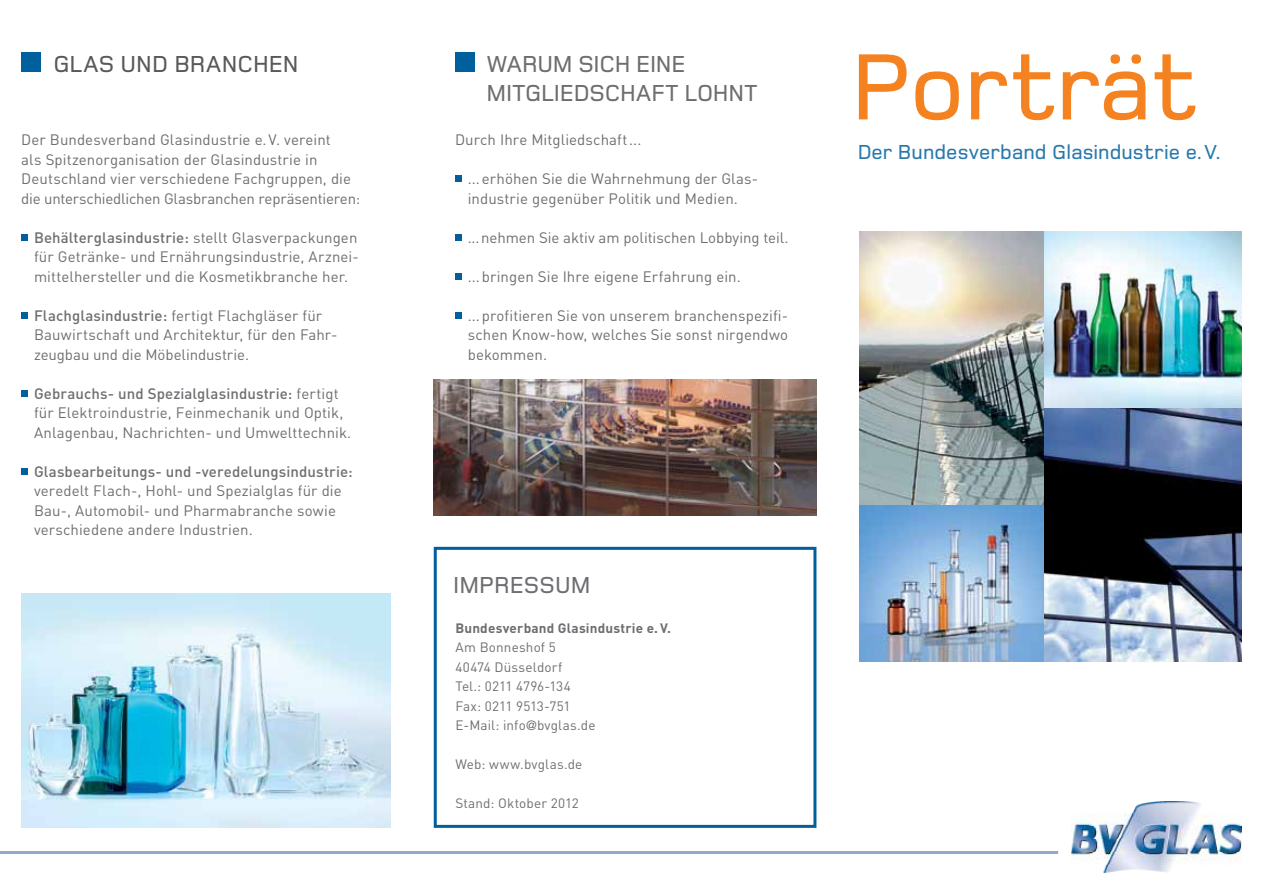
<style>
.page{position:relative;width:1263px;height:893px;background:#fff}
.page>*{position:absolute;margin:0;border:0;box-sizing:border-box;transform-origin:0 0}
.t1{font:500 97.5px "Foundry Monoline";color:#f58220}
.t2{font:500 24px/28.8px "Foundry Monoline";letter-spacing:-.005em;color:#6d6e71}
.t3{font:500 24px "Foundry Monoline";color:#58595b}
.t4{font:500 21px "Foundry Monoline";letter-spacing:.005em;color:#00609e}
.t5{font:15px/19.5px "DIN";letter-spacing:.005em;color:#6d6e71}
.t6{font:500 15px "DIN";letter-spacing:.01em;color:#6d6e71}
.t7{font:13.5px/19.5px "DIN";letter-spacing:.01em;color:#6d6e71}
.t8{font:700 13.5px "DIN";letter-spacing:.015em;color:#6d6e71}
.s1{font-weight:500}
.s2{font-family:"Frutiger";font-weight:300}
</style>
<div class="page">
<img style="left:1072px;top:801px;width:169px;height:72px">
<img style="left:859px;top:232px;width:383px;height:429px">
<img style="left:22px;top:594px;width:369px;height:234px">
<img style="left:434px;top:379px;width:382px;height:137px">
<hr style="left:0;top:851px;width:1058px;height:3px;background:#90aace">
<div style="left:21px;top:52px;width:20px;height:20px;background:#00609e"></div>
<div style="left:21px;top:234px;width:7px;height:7px;background:#00609e"></div>
<div style="left:21px;top:312px;width:7px;height:7px;background:#00609e"></div>
<div style="left:21px;top:390px;width:7px;height:7px;background:#00609e"></div>
<div style="left:21px;top:468px;width:7px;height:7px;background:#00609e"></div>
<div style="left:455px;top:52px;width:19px;height:20px;background:#00609e"></div>
<svg style="left:455px;top:176px;width:6px;height:6px"></svg>
<div style="left:455px;top:312px;width:6px;height:7px;background:#00609e"></div>
<div style="left:455px;top:273px;width:6px;height:7px;background:#00609e"></div>
<div style="left:455px;top:234px;width:6px;height:7px;background:#00609e"></div>
<div style="left:434px;top:547px;width:382px;height:281px;border:3px solid #00609e"></div>
<h2 class="t3" style="left:53px;top:51px;width:247px">GLAS UND BRANCHEN</h2>
<p class="t5" style="left:21px;top:130px;width:340px">Der Bundesverband Glasindustrie e.V. vereint<br>als Spitzenorganisation der Glasindustrie in Deutschland vier verschiedene Fachgruppen, die die unterschiedlichen Glasbranchen repräsentieren:</p>
<p class="t5" style="left:34px;top:227px;width:326px;text-align:justify"><span class="s1">Behälterglasindustrie:</span> stellt Glasverpackungen für Getränke- und Ernährungsindustrie, Arznei&shy;mittelhersteller und die Kosmetikbranche her.</p>
<p class="t5" style="left:34px;top:305px;width:305px"><span class="s1">Flachglasindustrie:</span> fertigt Flachgläser für<br>Bauwirtschaft und Architektur, für den Fahr&shy;zeugbau und die Möbelindustrie.</p>
<p class="t5" style="left:34px;top:383px;width:319px"><span class="s1">Gebrauchs- und Spezialglasindustrie:</span> fertigt für Elektroindustrie, Feinmechanik und Optik,<br>Anlagenbau, Nachrichten- und Umwelttechnik.</p>
<p class="t6" style="left:34px;top:462px;width:320px">Glasbearbeitungs- und -veredelungsindustrie:</p>
<p class="t5" style="left:34px;top:481px;width:309px">veredelt Flach-, Hohl- und Spezialglas für die<br>Bau-, Automobil- und Pharmabranche sowie verschiedene andere Industrien.</p>
<h2 class="t2" style="left:486px;top:50px;width:272px">WARUM SICH EINE<br>MITGLIEDSCHAFT LOHNT</h2>
<p class="t5" style="left:455px;top:130px;width:188px">Durch Ihre Mitgliedschaft...</p>
<p class="t5" style="left:468px;top:169px;width:292px">...erhöhen Sie die Wahrnehmung der Glas&shy;industrie gegenüber Politik und Medien.</p>
<p class="t5" style="left:468px;top:227px;width:322px">...nehmen Sie aktiv am politischen Lobbying teil.</p>
<p class="t5" style="left:468px;top:266px;width:275px">...bringen Sie Ihre eigene Erfahrung ein.</p>
<p class="t5" style="left:468px;top:305px;width:322px;text-align:justify">...profitieren Sie von unserem branchenspezifi&shy;schen Know-how, welches Sie sonst nirgendwo bekommen.</p>
<h1 class="t1" style="left:851px;top:35px;width:348px">PORTRÄT</h1>
<h3 class="t4" style="left:857px;top:141px;width:365px">DER BUNDESVERBAND GLASINDUSTRIE E.V.</h3>
<h2 class="t2" style="left:453px;top:571px;width:139px">IMPRESSUM</h2>
<p class="t8" style="left:455px;top:619px;width:217px">Bundesverband Glasindustrie e. V.</p>
<p class="t7" style="left:455px;top:637px;width:142px">Am Bonneshof 5<br>40474 Düsseldorf<br>Tel.: 0211 4796-134<br>Fax: 0211 9513-751<br>E-Mail: info<span class="s2">@</span>bvglas.de</p>
<p class="t7" style="left:455px;top:754px;width:129px">Web: www.bvglas.de</p>
<p class="t7" style="left:455px;top:793px;width:125px">Stand: Oktober 2012</p>
</div>
